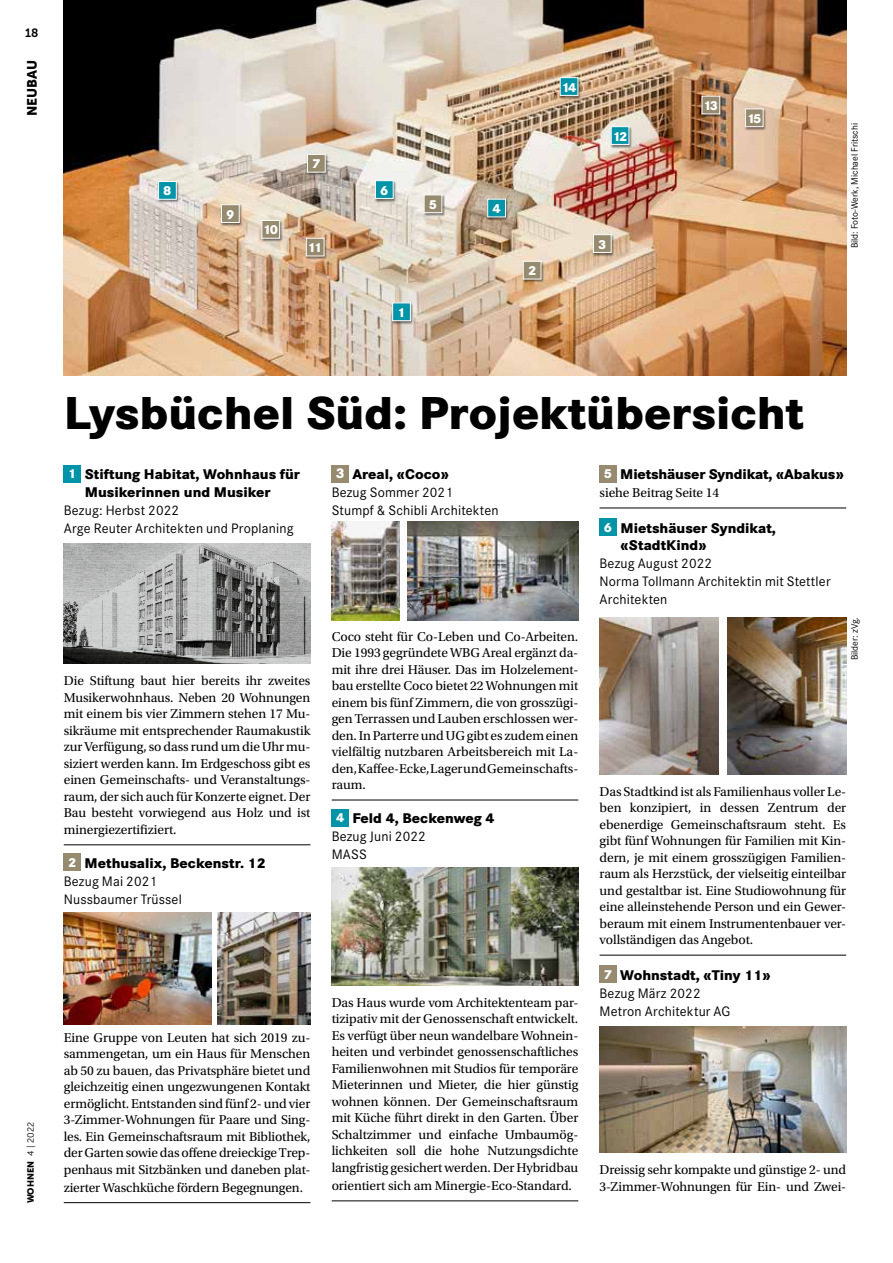
<style>
.page{position:relative;width:893px;height:1263px;background:#fff}
.page>*{position:absolute;margin:0;border:0;box-sizing:border-box;transform-origin:0 0}
.t1{font:800 48px "Corporate S";color:#000}
.t2{font:800 14.7px/17.5px "Corporate S";color:#000}
.t3{font:14.25px/18px "Corporate S";letter-spacing:.01em;color:#000}
.t4{font:13.5px/16.5px "Utopia Std";letter-spacing:-.005em;color:#000;text-align:justify}
.t5{font:800 13.5px "Corporate S";letter-spacing:-.15em;color:#fff}
.t6{font:13.5px "Museo Sans 900";color:#000}
.t7{font:12px "Museo Slab 700";color:#000}
.t8{font:9.75px "Corporate S";color:#000}
.t9{font:9px "Museo Sans 900";color:#000}
.s1{font-family:"Museo Sans 300"}
.s2{color:#fff}
.s3{font-size:13.5px;color:#fff}
</style>
<div class="page">
<hr style="left:64px;top:844px;width:246px;height:1px;background:#000">
<hr style="left:64px;top:1202px;width:246px;height:1px;background:#000">
<div style="left:64px;top:465px;width:17px;height:17px;background:#0094a9"></div>
<img style="left:64px;top:543px;width:246px;height:120px">
<div style="left:64px;top:854px;width:17px;height:17px;background:#968a6f"></div>
<img style="left:64px;top:912px;width:148px;height:112px">
<img style="left:218px;top:912px;width:92px;height:112px">
<hr style="left:332px;top:800px;width:246px;height:1px;background:#000">
<hr style="left:332px;top:1200px;width:246px;height:1px;background:#000">
<div style="left:332px;top:465px;width:17px;height:17px;background:#968a6f"></div>
<img style="left:332px;top:522px;width:68px;height:99px">
<img style="left:407px;top:522px;width:171px;height:99px">
<div style="left:332px;top:809px;width:17px;height:17px;background:#0094a9"></div>
<img style="left:332px;top:867px;width:246px;height:119px">
<hr style="left:600px;top:508px;width:246px;height:1px;background:#000">
<hr style="left:600px;top:955px;width:246px;height:1px;background:#000">
<div style="left:600px;top:465px;width:17px;height:17px;background:#968a6f"></div>
<div style="left:600px;top:519px;width:17px;height:17px;background:#0094a9"></div>
<img style="left:600px;top:617px;width:119px;height:157px">
<img style="left:727px;top:617px;width:119px;height:157px">
<div style="left:600px;top:966px;width:17px;height:17px;background:#968a6f"></div>
<img style="left:600px;top:1027px;width:246px;height:126px">
<img style="left:64px;top:0;width:782px;height:375px">
<div style="left:306px;top:154px;width:22px;height:22px;background:#000;opacity:.5"></div>
<svg style="left:307px;top:154px;width:19px;height:19px"></svg>
<div style="left:423px;top:194px;width:22px;height:22px;background:#000;opacity:.5"></div>
<svg style="left:423px;top:194px;width:20px;height:19px"></svg>
<div style="left:522px;top:261px;width:22px;height:22px;background:#000;opacity:.5"></div>
<svg style="left:522px;top:261px;width:20px;height:19px"></svg>
<div style="left:592px;top:234px;width:22px;height:22px;background:#000;opacity:.5"></div>
<svg style="left:593px;top:234px;width:19px;height:19px"></svg>
<div style="left:220px;top:204px;width:22px;height:22px;background:#000;opacity:.5"></div>
<svg style="left:221px;top:204px;width:19px;height:19px"></svg>
<div style="left:261px;top:220px;width:22px;height:22px;background:#000;opacity:.5"></div>
<svg style="left:261px;top:220px;width:19px;height:19px"></svg>
<div style="left:305px;top:238px;width:22px;height:22px;background:#000;opacity:.5"></div>
<svg style="left:306px;top:237px;width:19px;height:20px"></svg>
<div style="left:610px;top:126px;width:22px;height:22px;background:#000;opacity:.5"></div>
<svg style="left:610px;top:126px;width:20px;height:19px"></svg>
<div style="left:744px;top:108px;width:22px;height:22px;background:#000;opacity:.5"></div>
<svg style="left:745px;top:108px;width:19px;height:19px"></svg>
<div style="left:391px;top:302px;width:23px;height:22px;background:#000;opacity:.5"></div>
<svg style="left:392px;top:302px;width:19px;height:19px"></svg>
<div style="left:486px;top:199px;width:23px;height:22px;background:#000;opacity:.5"></div>
<svg style="left:487px;top:198px;width:19px;height:20px"></svg>
<div style="left:374px;top:180px;width:22px;height:22px;background:#000;opacity:.5"></div>
<svg style="left:375px;top:180px;width:19px;height:19px"></svg>
<div style="left:157px;top:181px;width:22px;height:22px;background:#000;opacity:.5"></div>
<svg style="left:158px;top:181px;width:19px;height:19px"></svg>
<div style="left:559px;top:77px;width:22px;height:22px;background:#000;opacity:.5"></div>
<svg style="left:559px;top:77px;width:20px;height:19px"></svg>
<div style="left:701px;top:96px;width:22px;height:22px;background:#000;opacity:.5"></div>
<svg style="left:701px;top:95px;width:19px;height:20px"></svg>
<p class="t7" style="left:25px;top:26px;width:15px">18</p>
<p class="t6" style="left:25px;top:116px;width:58px;rotate:-90deg">NEUBAU</p>
<p class="t5" style="left:312px;top:156px;width:10px">7</p>
<p class="t5" style="left:163px;top:183px;width:10px">8</p>
<p class="t5" style="left:380px;top:182px;width:10px">6</p>
<p class="t5" style="left:226px;top:206px;width:10px">9</p>
<p class="t5" style="left:263px;top:222px;width:16px">10</p>
<p class="t5" style="left:308px;top:240px;width:16px">11</p>
<p class="t5" style="left:397px;top:304px;width:10px">1</p>
<p class="t5" style="left:429px;top:196px;width:10px">5</p>
<p class="t5" style="left:492px;top:201px;width:10px">4</p>
<p class="t5" style="left:562px;top:79px;width:16px">14</p>
<p class="t5" style="left:613px;top:128px;width:16px">12</p>
<p class="t5" style="left:528px;top:263px;width:10px">2</p>
<p class="t5" style="left:598px;top:236px;width:10px">3</p>
<p class="t5" style="left:704px;top:98px;width:16px">13</p>
<p class="t5" style="left:747px;top:110px;width:16px">15</p>
<p class="t8" style="left:849px;top:248px;width:127px;rotate:-90deg">Bild: Foto-Werk, Michael Fritschi</p>
<p class="t9" style="left:26px;top:1203px;width:83px;rotate:-90deg">WOHNEN <span class="s1">4 | 2022</span></p>
<h1 class="t1" style="left:64px;top:384px;width:742px">Lysbüchel Süd: Projektübersicht</h1>
<p class="t2" style="left:336px;top:466px;width:115px"><span class="s2">3</span> Areal, «Coco»</p>
<p class="t3" style="left:332px;top:483px;width:168px">Bezug Sommer 2021<br>Stumpf &amp; Schibli Architekten</p>
<p class="t2" style="left:85px;top:466px;width:217px;text-indent:-17px"><span class="s3">1</span> Stiftung Habitat, Wohnhaus für<br>Musikerinnen und Musiker</p>
<p class="t3" style="left:64px;top:501px;width:231px">Bezug: Herbst 2022<br>Arge Reuter Architekten und Proplaning</p>
<p class="t2" style="left:604px;top:466px;width:241px"><span class="s3">5</span> Mietshäuser Syndikat, «Abakus»</p>
<p class="t4" style="left:600px;top:485px;width:121px">siehe Beitrag Seite 14</p>
<p class="t2" style="left:621px;top:519px;width:157px;text-indent:-17px"><span class="s3">6</span> Mietshäuser Syndikat, «StadtKind»</p>
<p class="t3" style="left:600px;top:555px;width:233px">Bezug August 2022<br>Norma Tollmann Architektin mit Stettler<br>Architekten</p>
<p class="t4" style="left:64px;top:673px;width:248px">Die Stiftung baut hier bereits ihr zweites Musikerwohnhaus. Neben 20 Wohnungen mit einem bis vier Zimmern stehen 17 Mu&shy;sikräume mit entsprechender Raumakustik zur Verfügung, so dass rund um die Uhr mu&shy;siziert werden kann. Im Erdgeschoss gibt es einen Gemeinschafts- und Veranstaltungs&shy;raum, der sich auch für Konzerte eignet. Der Bau besteht vorwiegend aus Holz und ist minergiezertifiziert.</p>
<p class="t2" style="left:68px;top:855px;width:199px"><span class="s3">2</span> Methusalix, Beckenstr. 12</p>
<p class="t3" style="left:64px;top:872px;width:120px">Bezug Mai 2021<br>Nussbaumer Trüssel</p>
<p class="t4" style="left:332px;top:628px;width:248px;text-align:left">Coco steht für Co-Leben und Co-Arbeiten.<br>Die 1993 gegründete WBG Areal ergänzt da&shy;mit ihre drei Häuser. Das im Holzelement&shy;bau erstellte Coco bietet 22 Wohnungen mit einem bis fünf Zimmern, die von grosszügi&shy;gen Terrassen und Lauben erschlossen wer&shy;den. In Parterre und UG gibt es zudem einen vielfältig nutzbaren Arbeitsbereich mit La&shy;den, Kaffee-Ecke, Lager und Gemeinschafts&shy;raum.</p>
<p class="t2" style="left:336px;top:810px;width:160px"><span class="s3">4</span> Feld 4, Beckenweg 4</p>
<p class="t3" style="left:332px;top:827px;width:96px">Bezug Juni 2022<br>MASS</p>
<p class="t4" style="left:64px;top:1029px;width:248px">Eine Gruppe von Leuten hat sich 2019 zu&shy;sammengetan, um ein Haus für Menschen ab 50 zu bauen, das Privatsphäre bietet und gleichzeitig einen ungezwungenen Kontakt ermöglicht. Entstanden sind fünf 2- und vier 3-Zimmer-Wohnungen für Paare und Sing&shy;les. Ein Gemeinschaftsraum mit Bibliothek, der Garten sowie das offene dreieckige Trep&shy;penhaus mit Sitzbänken und daneben plat-</p>
<p class="t4" style="left:64px;top:1179px;width:241px">zierter Waschküche fördern Begegnungen.</p>
<p class="t4" style="left:332px;top:994px;width:248px">Das Haus wurde vom Architektenteam par&shy;tizipativ mit der Genossenschaft entwickelt.<br>Es verfügt über neun wandelbare Wohnein&shy;heiten und verbindet genossenschaftliches Familienwohnen mit Studios für temporäre Mieterinnen und Mieter, die hier günstig wohnen können. Der Gemeinschaftsraum mit Küche führt direkt in den Garten. Über Schaltzimmer und einfache Umbaumög&shy;lichkeiten soll die hohe Nutzungsdichte langfristig gesichert werden. Der Hybridbau</p>
<p class="t4" style="left:332px;top:1177px;width:242px">orientiert sich am Minergie-Eco-Standard.</p>
<p class="t8" style="left:849px;top:660px;width:45px;rotate:-90deg">Bilder: zVg.</p>
<p class="t4" style="left:600px;top:783px;width:248px">Das Stadtkind ist als Familienhaus voller Le&shy;ben konzipiert, in dessen Zentrum der ebenerdige Gemeinschaftsraum steht. Es gibt fünf Wohnungen für Familien mit Kin&shy;dern, je mit einem grosszügigen Familien&shy;raum als Herzstück, der vielseitig einteilbar und gestaltbar ist. Eine Studiowohnung für eine alleinstehende Person und ein Gewer&shy;beraum mit einem Instrumentenbauer ver&shy;vollständigen das Angebot.</p>
<p class="t2" style="left:604px;top:966px;width:168px"><span class="s3">7</span> Wohnstadt, «Tiny 11»</p>
<p class="t3" style="left:600px;top:984px;width:132px">Bezug März 2022<br>Metron Architektur AG</p>
<p class="t4" style="left:600px;top:1162px;width:248px">Dreissig sehr kompakte und günstige 2- und<br>3-Zimmer-Wohnungen für Ein- und Zwei-</p>
</div>
